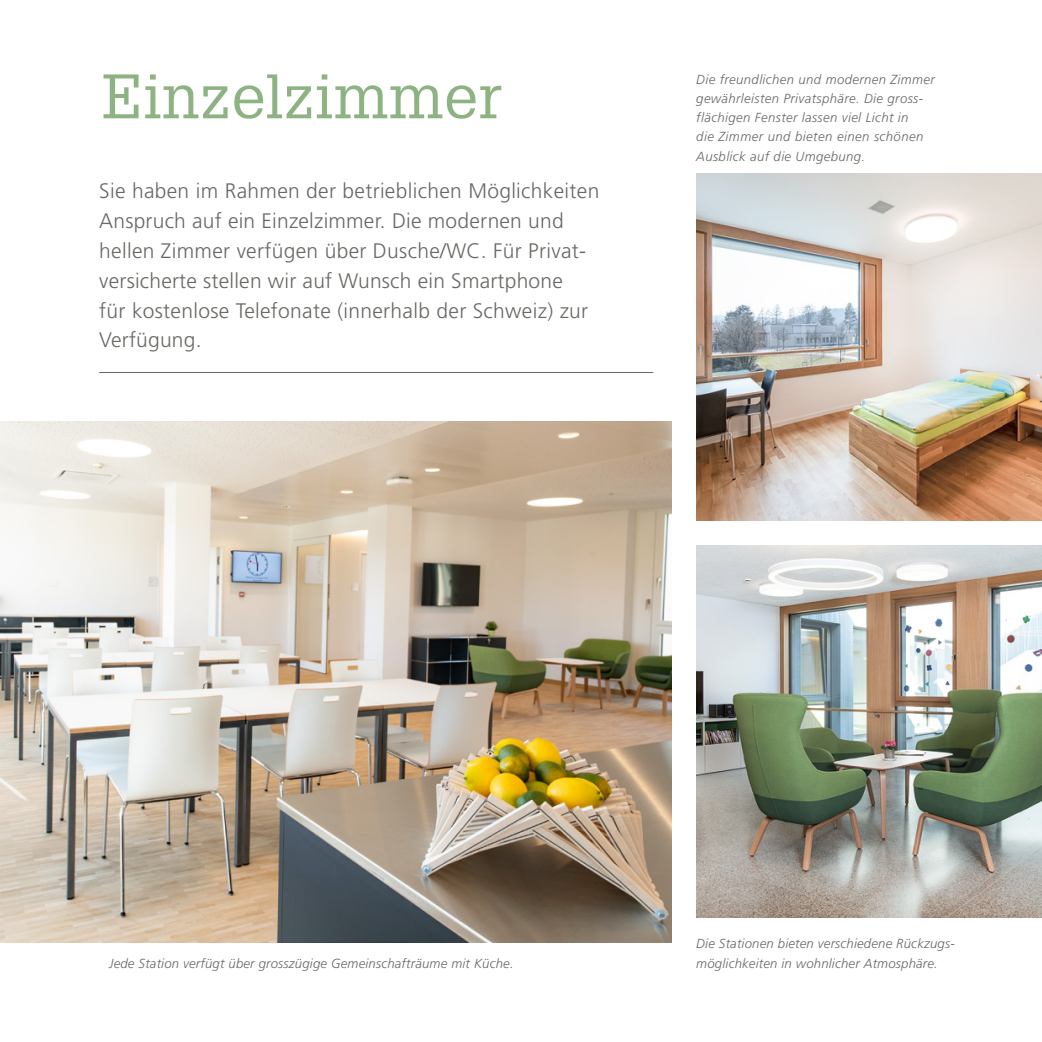
<style>
.page{position:relative;width:1042px;height:1042px;background:#fff}
.page>*{position:absolute;margin:0;border:0;box-sizing:border-box;transform-origin:0 0}
.t1{font:61.25px "Glypha LT Pro";letter-spacing:.01em;color:#8eb382}
.t2{font:300 21px/29.8px "Frutiger LT Std";letter-spacing:.015em;color:#6a6864}
.t3{font:italic 300 13.12px/19.2px "Frutiger LT Std";letter-spacing:.03em;color:#6a6864}
</style>
<div class="page">
<hr style="left:99px;top:372px;width:554px;height:1px;background:#6a6864">
<img style="left:0;top:422px;width:671px;height:521px">
<img style="left:696px;top:546px;width:346px;height:372px">
<img style="left:696px;top:174px;width:346px;height:347px">
<h1 class="t1" style="left:102px;top:59px;width:402px">Einzelzimmer</h1>
<p class="t2" style="left:99px;top:177px;width:501px">Sie haben im Rahmen der betrieblichen Möglichkeiten Anspruch auf ein Einzelzimmer. Die modernen und hellen Zimmer verfügen über Dusche/WC. Für Privat&shy;versicherte stellen wir auf Wunsch ein Smartphone<br>für kostenlose Telefonate (innerhalb der Schweiz) zur Verfügung.</p>
<p class="t3" style="left:696px;top:70px;width:240px">Die freundlichen und modernen Zimmer gewährleisten Privatsphäre. Die gross&shy;flächigen Fenster lassen viel Licht in<br>die Zimmer und bieten einen schönen Ausblick auf die Umgebung.</p>
<p class="t3" style="left:109px;top:953px;width:406px">Jede Station verfügt über grosszügige Gemeinschafträume mit Küche.</p>
<p class="t3" style="left:696px;top:934px;width:260px">Die Stationen bieten verschiedene Rückzugs&shy;möglichkeiten in wohnlicher Atmosphäre.</p>
</div>
